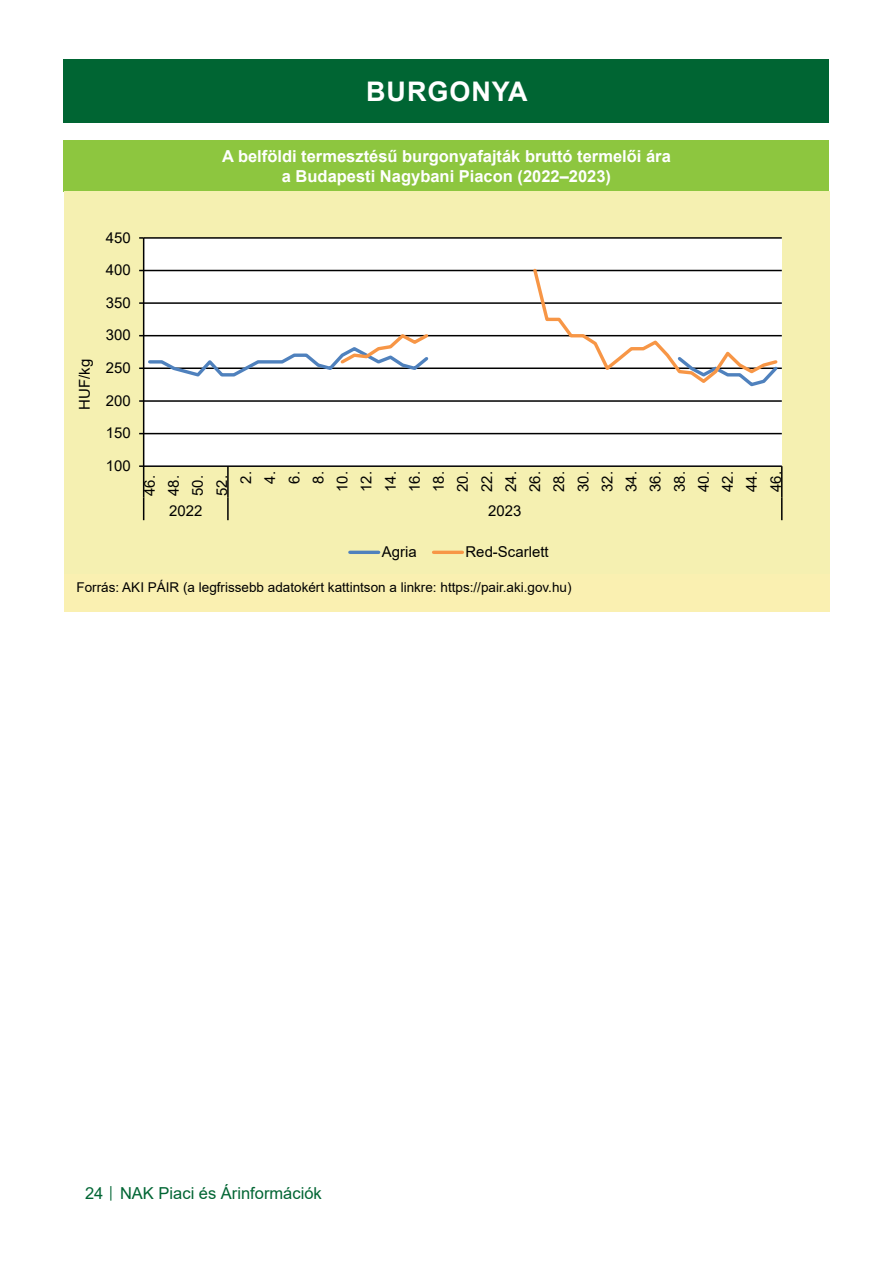
<style>
.page{position:relative;width:893px;height:1263px;background:#fff}
.page>*{position:absolute;margin:0;border:0;box-sizing:border-box;transform-origin:0 0}
.t1{font:700 27px "Arial";letter-spacing:.035em;color:#fff}
.t2{font:700 16.5px/19.8px "Arial";color:#fff;text-align:center}
.t3{font:16.5px "Arial";color:#006533}
.t4{font:15px/24.2px "Arial";color:#000;text-align:right}
.t5{font:13.5px "Arial";color:#000}
.s1{font-size:12px}
</style>
<div class="page">
<div style="left:64px;top:60px;width:765px;height:63px;background:#006533"></div>
<div style="left:64px;top:574px;width:765px;height:37px;background:#faf0b1"></div>
<div style="left:64px;top:140px;width:765px;height:51px;background:#8dc63f"></div>
<div style="left:64px;top:191px;width:765px;height:383px;background:#f5f0b1"></div>
<div style="left:144px;top:238px;width:638px;height:228px;background:#fff"></div>
<hr style="left:144px;top:433px;width:638px;height:1px;background:#000">
<hr style="left:144px;top:400px;width:638px;height:2px;background:#000">
<hr style="left:144px;top:367px;width:638px;height:2px;background:#000">
<hr style="left:144px;top:335px;width:638px;height:1px;background:#000">
<hr style="left:144px;top:302px;width:638px;height:2px;background:#000">
<hr style="left:144px;top:270px;width:638px;height:1px;background:#000">
<hr style="left:144px;top:237px;width:638px;height:2px;background:#000">
<hr style="left:143px;top:238px;width:1px;height:228px;background:#000">
<hr style="left:144px;top:465px;width:638px;height:2px;background:#000">
<hr style="left:143px;top:466px;width:1px;height:31px;background:#000">
<hr style="left:227px;top:466px;width:2px;height:31px;background:#000">
<hr style="left:781px;top:466px;width:1px;height:31px;background:#000">
<svg style="left:143px;top:497px;width:1px;height:23px"></svg>
<hr style="left:227px;top:497px;width:2px;height:23px;background:#000">
<svg style="left:781px;top:497px;width:1px;height:23px"></svg>
<svg style="left:139px;top:345px;width:617px;height:43px"></svg>
<svg style="left:338px;top:268px;width:442px;height:117px"></svg>
<hr style="left:350px;top:551px;width:29px;height:3px;background:#4f81bd">
<hr style="left:434px;top:551px;width:28px;height:3px;background:#f79646">
<h1 class="t1" style="left:366px;top:73px;width:163px">BURGONYA</h1>
<p class="t2" style="left:222px;top:146px;width:450px">A belföldi termesztésű burgonyafajták bruttó termelői ára a Budapesti Nagybani Piacon (2022–2023)</p>
<p class="t4" style="left:72px;top:410px;width:52px;rotate:-90deg">HUF/kg</p>
<p class="t4" style="left:106px;top:225px;width:27px">450</p>
<p class="t4" style="left:106px;top:258px;width:27px">400</p>
<p class="t4" style="left:106px;top:290px;width:27px">350</p>
<p class="t4" style="left:106px;top:323px;width:27px">300</p>
<p class="t4" style="left:106px;top:356px;width:27px">250</p>
<p class="t4" style="left:106px;top:388px;width:27px">200</p>
<p class="t4" style="left:106px;top:421px;width:27px">150</p>
<p class="t4" style="left:106px;top:453px;width:27px">100</p>
<p class="t4" style="left:137px;top:496px;width:27px;rotate:-90deg">46.<br>48.<br>50.<br>52.<br>2.<br>4.<br>6.<br>8.<br>10.<br>12.<br>14.<br>16.<br>18.<br>20.<br>22.<br>24.<br>26.<br>28.<br>30.<br>32.<br>34.<br>36.<br>38.<br>40.<br>42.<br>44.<br>46.</p>
<p class="t4" style="left:169px;top:498px;width:35px">2022</p>
<p class="t4" style="left:488px;top:498px;width:35px">2023</p>
<p class="t4" style="left:382px;top:540px;width:36px">Agria</p>
<p class="t4" style="left:465px;top:540px;width:85px">Red-Scarlett</p>
<p class="t5" style="left:77px;top:578px;width:496px">Forrás: AKI PÁIR (a legfrissebb adatokért kattintson a linkre: https://pair.aki.gov.hu)</p>
<p class="t3" style="left:85px;top:1182px;width:238px">24 <span class="s1">│</span> NAK Piaci és Árinformációk</p>
</div>
